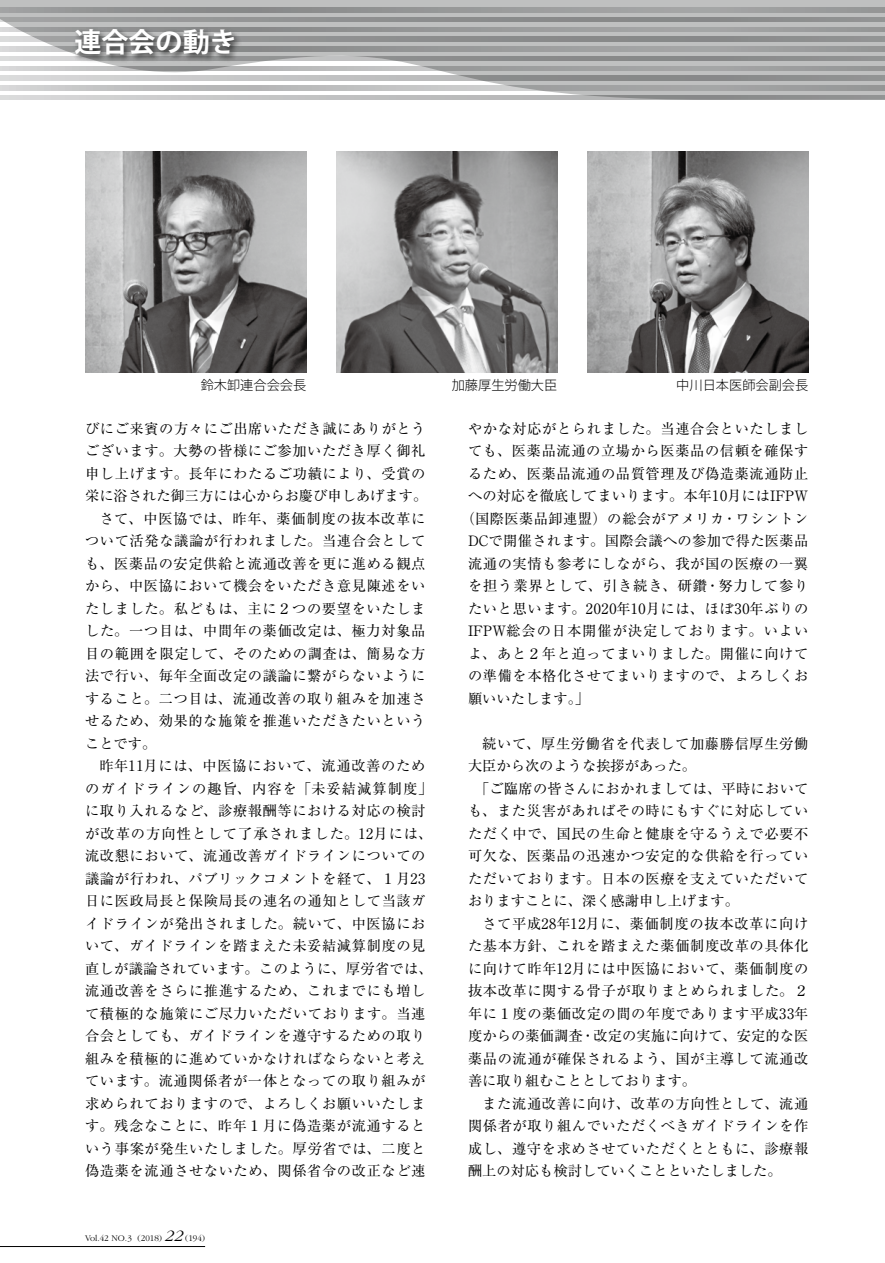
<style>
.page{position:relative;width:885px;height:1263px;background:#fff}
.page>*{position:absolute;margin:0;border:0;box-sizing:border-box;transform-origin:0 0}
.t1{font:700 27px "Koz Go Pro";color:#fff}
.t2{font:14.25px "Ryumin Pro";letter-spacing:.04em;color:#000}
.t3{font:14.25px "Ryumin Pro";color:#000}
.t4{font:14.25px "Ryumin Pro";letter-spacing:.02em;color:#000}
.t5{font:14.25px "Ryumin Pro";letter-spacing:.01em;color:#000}
.t6{font:14.25px "Ryumin Pro";letter-spacing:.075em;color:#000}
.t7{font:14.25px "Ryumin Pro";letter-spacing:.065em;color:#000}
.t8{font:14.25px "Ryumin Pro";letter-spacing:.005em;color:#000}
.t9{font:14.25px "Ryumin Pro";letter-spacing:.07em;color:#000}
.t10{font:14.25px "Ryumin Pro";letter-spacing:.06em;color:#000}
.t11{font:300 13.2px "Koz Go Pro";color:#000}
.t12{font:300 9px "Garamond";color:#000}
.s1{font-style:italic;font-size:16.5px}
</style>
<div class="page">
<svg style="left:0;top:0;width:884px;height:100px;background:#b4b5b5"></svg>
<img style="left:69px;top:23px;width:178px;height:50px">
<img style="left:587px;top:151px;width:221px;height:221px">
<img style="left:336px;top:151px;width:221px;height:221px">
<img style="left:85px;top:151px;width:221px;height:221px">
<hr style="left:0;top:1246px;width:205px;height:1px;background:#000">
<h1 class="t1" style="left:75px;top:25px;width:164px">連合会の動き</h1>
<p class="t11" style="left:201px;top:377px;width:107px">鈴木卸連合会会長</p>
<p class="t11" style="left:451px;top:377px;width:107px">加藤厚生労働大臣</p>
<p class="t11" style="left:676px;top:377px;width:133px">中川日本医師会副会長</p>
<p class="t2" style="left:85px;top:417px;width:342px">びにご来賓の方々にご出席いただき誠にありがとう</p>
<p class="t2" style="left:85px;top:440px;width:342px">ございます。大勢の皆様にご参加いただき厚く御礼</p>
<p class="t2" style="left:85px;top:462px;width:342px">申し上げます。長年にわたるご功績により、受賞の</p>
<p class="t3" style="left:85px;top:485px;width:343px">栄に浴された御三方には心からお慶び申しあげます。</p>
<p class="t2" style="left:99px;top:507px;width:327px">さて、中医協では、昨年、薬価制度の抜本改革に</p>
<p class="t2" style="left:85px;top:530px;width:342px">ついて活発な議論が行われました。当連合会として</p>
<p class="t2" style="left:85px;top:552px;width:342px">も、医薬品の安定供給と流通改善を更に進める観点</p>
<p class="t2" style="left:85px;top:575px;width:342px">から、中医協において機会をいただき意見陳述をい</p>
<p class="t2" style="left:85px;top:597px;width:342px">たしました。私どもは、主に２つの要望をいたしま</p>
<p class="t2" style="left:85px;top:620px;width:342px">した。一つ目は、中間年の薬価改定は、極力対象品</p>
<p class="t2" style="left:85px;top:642px;width:342px">目の範囲を限定して、そのための調査は、簡易な方</p>
<p class="t2" style="left:85px;top:665px;width:342px">法で行い、毎年全面改定の議論に繋がらないように</p>
<p class="t2" style="left:85px;top:687px;width:342px">すること。二つ目は、流通改善の取り組みを加速さ</p>
<p class="t2" style="left:85px;top:710px;width:342px">せるため、効果的な施策を推進いただきたいという</p>
<p class="t2" style="left:85px;top:732px;width:73px">ことです。</p>
<p class="t2" style="left:99px;top:755px;width:327px">昨年11月には、中医協において、流通改善のため</p>
<p class="t9" style="left:85px;top:777px;width:349px">のガイドラインの趣旨、内容を「未妥結減算制度」</p>
<p class="t2" style="left:85px;top:800px;width:342px">に取り入れるなど、診療報酬等における対応の検討</p>
<p class="t6" style="left:85px;top:822px;width:349px">が改革の方向性として了承されました。12月には、</p>
<p class="t2" style="left:85px;top:845px;width:342px">流改懇において、流通改善ガイドラインについての</p>
<p class="t2" style="left:85px;top:867px;width:342px">議論が行われ、パブリックコメントを経て、１月23</p>
<p class="t2" style="left:85px;top:890px;width:342px">日に医政局長と保険局長の連名の通知として当該ガ</p>
<p class="t2" style="left:85px;top:912px;width:342px">イドラインが発出されました。続いて、中医協にお</p>
<p class="t2" style="left:85px;top:935px;width:342px">いて、ガイドラインを踏まえた未妥結減算制度の見</p>
<p class="t4" style="left:85px;top:957px;width:349px">直しが議論されています。このように、厚労省では、</p>
<p class="t2" style="left:85px;top:980px;width:342px">流通改善をさらに推進するため、これまでにも増し</p>
<p class="t2" style="left:85px;top:1002px;width:342px">て積極的な施策にご尽力いただいております。当連</p>
<p class="t2" style="left:85px;top:1025px;width:342px">合会としても、ガイドラインを遵守するための取り</p>
<p class="t2" style="left:85px;top:1047px;width:342px">組みを積極的に進めていかなければならないと考え</p>
<p class="t2" style="left:85px;top:1070px;width:342px">ています。流通関係者が一体となっての取り組みが</p>
<p class="t2" style="left:85px;top:1092px;width:342px">求められておりますので、よろしくお願いいたしま</p>
<p class="t2" style="left:85px;top:1115px;width:342px">す。残念なことに、昨年１月に偽造薬が流通すると</p>
<p class="t2" style="left:85px;top:1137px;width:342px">いう事案が発生いたしました。厚労省では、二度と</p>
<p class="t2" style="left:85px;top:1160px;width:342px">偽造薬を流通させないため、関係省令の改正など速</p>
<p class="t12" style="left:85px;top:1233px;width:121px">Vol.42 NO.3 (2018) <span class="s1">22</span> (194)</p>
<p class="t2" style="left:468px;top:417px;width:342px">やかな対応がとられました。当連合会といたしまし</p>
<p class="t2" style="left:468px;top:440px;width:342px">ても、医薬品流通の立場から医薬品の信頼を確保す</p>
<p class="t2" style="left:468px;top:462px;width:342px">るため、医薬品流通の品質管理及び偽造薬流通防止</p>
<p class="t5" style="left:468px;top:485px;width:342px">への対応を徹底してまいります。本年10月にはIFPW</p>
<p class="t2" style="left:461px;top:507px;width:349px">（国際医薬品卸連盟）の総会がアメリカ・ワシントン</p>
<p class="t4" style="left:468px;top:530px;width:342px">DCで開催されます。国際会議への参加で得た医薬品</p>
<p class="t2" style="left:468px;top:552px;width:342px">流通の実情も参考にしながら、我が国の医療の一翼</p>
<p class="t10" style="left:468px;top:575px;width:342px">を担う業界として、引き続き、研鑽・努力して参り</p>
<p class="t2" style="left:468px;top:597px;width:342px">たいと思います。2020年10月には、ほぼ30年ぶりの</p>
<p class="t7" style="left:468px;top:620px;width:342px">IFPW総会の日本開催が決定しております。いよい</p>
<p class="t2" style="left:468px;top:642px;width:342px">よ、あと２年と迫ってまいりました。開催に向けて</p>
<p class="t2" style="left:468px;top:665px;width:342px">の準備を本格化させてまいりますので、よろしくお</p>
<p class="t3" style="left:468px;top:687px;width:123px">願いいたします。」</p>
<p class="t2" style="left:482px;top:732px;width:327px">続いて、厚生労働省を代表して加藤勝信厚生労働</p>
<p class="t3" style="left:468px;top:755px;width:229px">大臣から次のような挨拶があった。</p>
<p class="t4" style="left:475px;top:777px;width:335px">「ご臨席の皆さんにおかれましては、平時において</p>
<p class="t2" style="left:468px;top:800px;width:342px">も、また災害があればその時にもすぐに対応してい</p>
<p class="t2" style="left:468px;top:822px;width:342px">ただく中で、国民の生命と健康を守るうえで必要不</p>
<p class="t2" style="left:468px;top:845px;width:342px">可欠な、医薬品の迅速かつ安定的な供給を行ってい</p>
<p class="t2" style="left:468px;top:867px;width:342px">ただいております。日本の医療を支えていただいて</p>
<p class="t3" style="left:468px;top:890px;width:272px">おりますことに、深く感謝申し上げます。</p>
<p class="t2" style="left:482px;top:912px;width:327px">さて平成28年12月に、薬価制度の抜本改革に向け</p>
<p class="t2" style="left:468px;top:935px;width:342px">た基本方針、これを踏まえた薬価制度改革の具体化</p>
<p class="t2" style="left:468px;top:957px;width:342px">に向けて昨年12月には中医協において、薬価制度の</p>
<p class="t2" style="left:468px;top:980px;width:342px">抜本改革に関する骨子が取りまとめられました。２</p>
<p class="t2" style="left:468px;top:1002px;width:342px">年に１度の薬価改定の間の年度であります平成33年</p>
<p class="t8" style="left:468px;top:1025px;width:342px">度からの薬価調査・改定の実施に向けて、安定的な医</p>
<p class="t2" style="left:468px;top:1047px;width:342px">薬品の流通が確保されるよう、国が主導して流通改</p>
<p class="t3" style="left:468px;top:1070px;width:229px">善に取り組むこととしております。</p>
<p class="t2" style="left:482px;top:1092px;width:327px">また流通改善に向け、改革の方向性として、流通</p>
<p class="t2" style="left:468px;top:1115px;width:342px">関係者が取り組んでいただくべきガイドラインを作</p>
<p class="t2" style="left:468px;top:1137px;width:342px">成し、遵守を求めさせていただくとともに、診療報</p>
<p class="t3" style="left:468px;top:1160px;width:315px">酬上の対応も検討していくことといたしました。</p>
</div>
